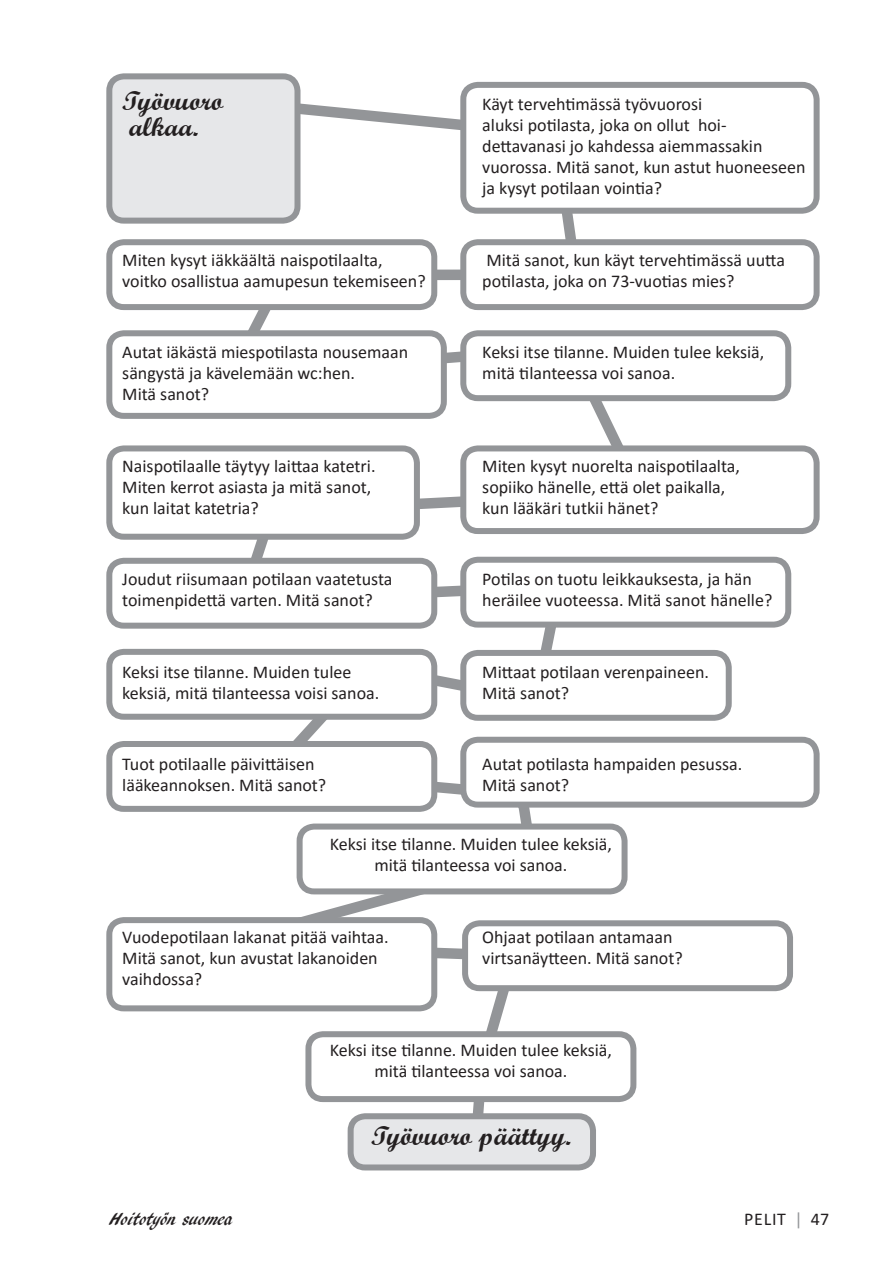
<style>
.page{position:relative;width:893px;height:1263px;background:#fff}
.page>*{position:absolute;margin:0;border:0;box-sizing:border-box;transform-origin:0 0}
.t1{font:27px "Wrexham Script";color:#231f20}
.t2{font:18px/21px "Calibri";color:#231f20;text-align:center}
.t3{font:18px "ARBLANCA";color:#231f20}
.s1{color:#939598}
</style>
<div class="page">
<svg style="left:219px;top:93px;width:429px;height:1052px"></svg>
<div style="left:351px;top:1116px;width:242px;height:51px;background:#e6e7e9;border-radius:15px"></div>
<div style="left:348px;top:1113px;width:248px;height:57px;border:6px solid #939598;border-radius:15px"></div>
<div style="left:109px;top:76px;width:188px;height:145px;background:#e6e7e9;border-radius:15px"></div>
<div style="left:106px;top:73px;width:194px;height:151px;border:6px solid #939598;border-radius:15px"></div>
<div style="left:463px;top:85px;width:354px;height:126px;background:#fff;border-radius:15px"></div>
<div style="left:460px;top:82px;width:360px;height:132px;border:6px solid #939598;border-radius:15px"></div>
<div style="left:463px;top:242px;width:354px;height:65px;background:#fff;border-radius:15px"></div>
<div style="left:460px;top:239px;width:360px;height:71px;border:6px solid #939598;border-radius:15px"></div>
<div style="left:109px;top:242px;width:325px;height:65px;background:#fff;border-radius:15px"></div>
<div style="left:106px;top:239px;width:331px;height:71px;border:6px solid #939598;border-radius:15px"></div>
<div style="left:109px;top:333px;width:335px;height:83px;background:#fff;border-radius:15px"></div>
<div style="left:106px;top:330px;width:341px;height:89px;border:6px solid #939598;border-radius:15px"></div>
<div style="left:463px;top:333px;width:325px;height:65px;background:#fff;border-radius:15px"></div>
<div style="left:460px;top:330px;width:331px;height:71px;border:6px solid #939598;border-radius:15px"></div>
<div style="left:109px;top:448px;width:308px;height:89px;background:#fff;border-radius:15px"></div>
<div style="left:106px;top:445px;width:314px;height:95px;border:6px solid #939598;border-radius:15px"></div>
<div style="left:463px;top:448px;width:354px;height:83px;background:#fff;border-radius:15px"></div>
<div style="left:460px;top:445px;width:360px;height:89px;border:6px solid #939598;border-radius:15px"></div>
<div style="left:109px;top:561px;width:325px;height:65px;background:#fff;border-radius:15px"></div>
<div style="left:106px;top:558px;width:331px;height:71px;border:6px solid #939598;border-radius:15px"></div>
<div style="left:463px;top:560px;width:325px;height:65px;background:#fff;border-radius:15px"></div>
<div style="left:460px;top:557px;width:331px;height:71px;border:6px solid #939598;border-radius:15px"></div>
<div style="left:109px;top:652px;width:325px;height:65px;background:#fff;border-radius:15px"></div>
<div style="left:106px;top:649px;width:331px;height:71px;border:6px solid #939598;border-radius:15px"></div>
<div style="left:463px;top:653px;width:266px;height:65px;background:#fff;border-radius:15px"></div>
<div style="left:460px;top:650px;width:272px;height:71px;border:6px solid #939598;border-radius:15px"></div>
<div style="left:109px;top:744px;width:325px;height:65px;background:#fff;border-radius:15px"></div>
<div style="left:106px;top:741px;width:331px;height:71px;border:6px solid #939598;border-radius:15px"></div>
<div style="left:463px;top:740px;width:354px;height:65px;background:#fff;border-radius:15px"></div>
<div style="left:460px;top:737px;width:360px;height:71px;border:6px solid #939598;border-radius:15px"></div>
<div style="left:300px;top:826px;width:325px;height:65px;background:#fff;border-radius:15px"></div>
<div style="left:297px;top:823px;width:331px;height:71px;border:6px solid #939598;border-radius:15px"></div>
<div style="left:109px;top:920px;width:325px;height:88px;background:#fff;border-radius:15px"></div>
<div style="left:106px;top:917px;width:331px;height:94px;border:6px solid #939598;border-radius:15px"></div>
<div style="left:465px;top:923px;width:325px;height:65px;background:#fff;border-radius:15px"></div>
<div style="left:462px;top:920px;width:331px;height:71px;border:6px solid #939598;border-radius:15px"></div>
<div style="left:308px;top:1034px;width:325px;height:65px;background:#fff;border-radius:15px"></div>
<div style="left:305px;top:1031px;width:331px;height:71px;border:6px solid #939598;border-radius:15px"></div>
<h1 class="t1" style="left:122px;top:91px;width:102px">Työvuoro</h1>
<p class="t2" style="left:482px;top:95px;width:222px">Käyt tervehtimässä työvuorosi</p>
<h1 class="t1" style="left:129px;top:117px;width:71px">alkaa.</h1>
<p class="t2" style="left:482px;top:116px;width:325px;text-align:left">aluksi potilasta, joka on ollut hoi&shy;dettavanasi jo kahdessa aiemmassakin vuorossa. Mitä sanot, kun astut huoneeseen ja kysyt potilaan vointia?</p>
<p class="t2" style="left:122px;top:251px;width:262px">Miten kysyt iäkkäältä naispotilaalta,</p>
<p class="t2" style="left:486px;top:251px;width:300px">Mitä sanot, kun käyt tervehtimässä uutta</p>
<p class="t2" style="left:122px;top:272px;width:305px">voitko osallistua aamupesun tekemiseen?</p>
<p class="t2" style="left:482px;top:272px;width:254px">potilasta, joka on 73-vuotias mies?</p>
<p class="t2" style="left:122px;top:343px;width:287px">Autat iäkästä miespotilasta nousemaan</p>
<p class="t2" style="left:482px;top:343px;width:284px">Keksi itse tilanne. Muiden tulee keksiä,</p>
<p class="t2" style="left:122px;top:364px;width:234px">sängystä ja kävelemään wc:hen.</p>
<p class="t2" style="left:482px;top:364px;width:194px">mitä tilanteessa voi sanoa.</p>
<p class="t2" style="left:122px;top:385px;width:88px">Mitä sanot?</p>
<p class="t2" style="left:122px;top:457px;width:255px">Naispotilaalle täytyy laittaa katetri.</p>
<p class="t2" style="left:482px;top:457px;width:259px">Miten kysyt nuorelta naispotilaalta,</p>
<p class="t2" style="left:122px;top:478px;width:251px">Miten kerrot asiasta ja mitä sanot,</p>
<p class="t2" style="left:482px;top:478px;width:245px">sopiiko hänelle, että olet paikalla,</p>
<p class="t2" style="left:122px;top:499px;width:138px">kun laitat katetria?</p>
<p class="t2" style="left:482px;top:499px;width:178px">kun lääkäri tutkii hänet?</p>
<p class="t2" style="left:122px;top:570px;width:272px">Joudut riisumaan potilaan vaatetusta</p>
<p class="t2" style="left:482px;top:570px;width:271px">Potilas on tuotu leikkauksesta, ja hän</p>
<p class="t2" style="left:122px;top:591px;width:252px">toimenpidettä varten. Mitä sanot?</p>
<p class="t2" style="left:482px;top:591px;width:292px">heräilee vuoteessa. Mitä sanot hänelle?</p>
<p class="t2" style="left:122px;top:663px;width:231px">Keksi itse tilanne. Muiden tulee</p>
<p class="t2" style="left:482px;top:663px;width:228px">Mittaat potilaan verenpaineen.</p>
<p class="t2" style="left:122px;top:684px;width:259px">keksiä, mitä tilanteessa voisi sanoa.</p>
<p class="t2" style="left:482px;top:684px;width:88px">Mitä sanot?</p>
<p class="t2" style="left:122px;top:755px;width:194px">Tuot potilaalle päivittäisen</p>
<p class="t2" style="left:482px;top:755px;width:262px">Autat potilasta hampaiden pesussa.</p>
<p class="t2" style="left:122px;top:776px;width:206px">lääkeannoksen. Mitä sanot?</p>
<p class="t2" style="left:482px;top:776px;width:88px">Mitä sanot?</p>
<p class="t2" style="left:330px;top:835px;width:284px">Keksi itse tilanne. Muiden tulee keksiä, mitä tilanteessa voi sanoa.</p>
<p class="t2" style="left:122px;top:928px;width:268px">Vuodepotilaan lakanat pitää vaihtaa.</p>
<p class="t2" style="left:482px;top:928px;width:192px">Ohjaat potilaan antamaan</p>
<p class="t2" style="left:122px;top:949px;width:257px">Mitä sanot, kun avustat lakanoiden</p>
<p class="t2" style="left:482px;top:949px;width:202px">virtsanäytteen. Mitä sanot?</p>
<p class="t2" style="left:122px;top:970px;width:82px">vaihdossa?</p>
<p class="t2" style="left:330px;top:1041px;width:284px">Keksi itse tilanne. Muiden tulee keksiä, mitä tilanteessa voi sanoa.</p>
<h1 class="t1" style="left:371px;top:1126px;width:201px">Työvuoro päättyy.</h1>
<p class="t3" style="left:110px;top:1209px;width:124px">Hoitotyön suomea</p>
<p class="t2" style="left:744px;top:1210px;width:86px">PELIT <span class="s1">|</span> 47</p>
</div>
